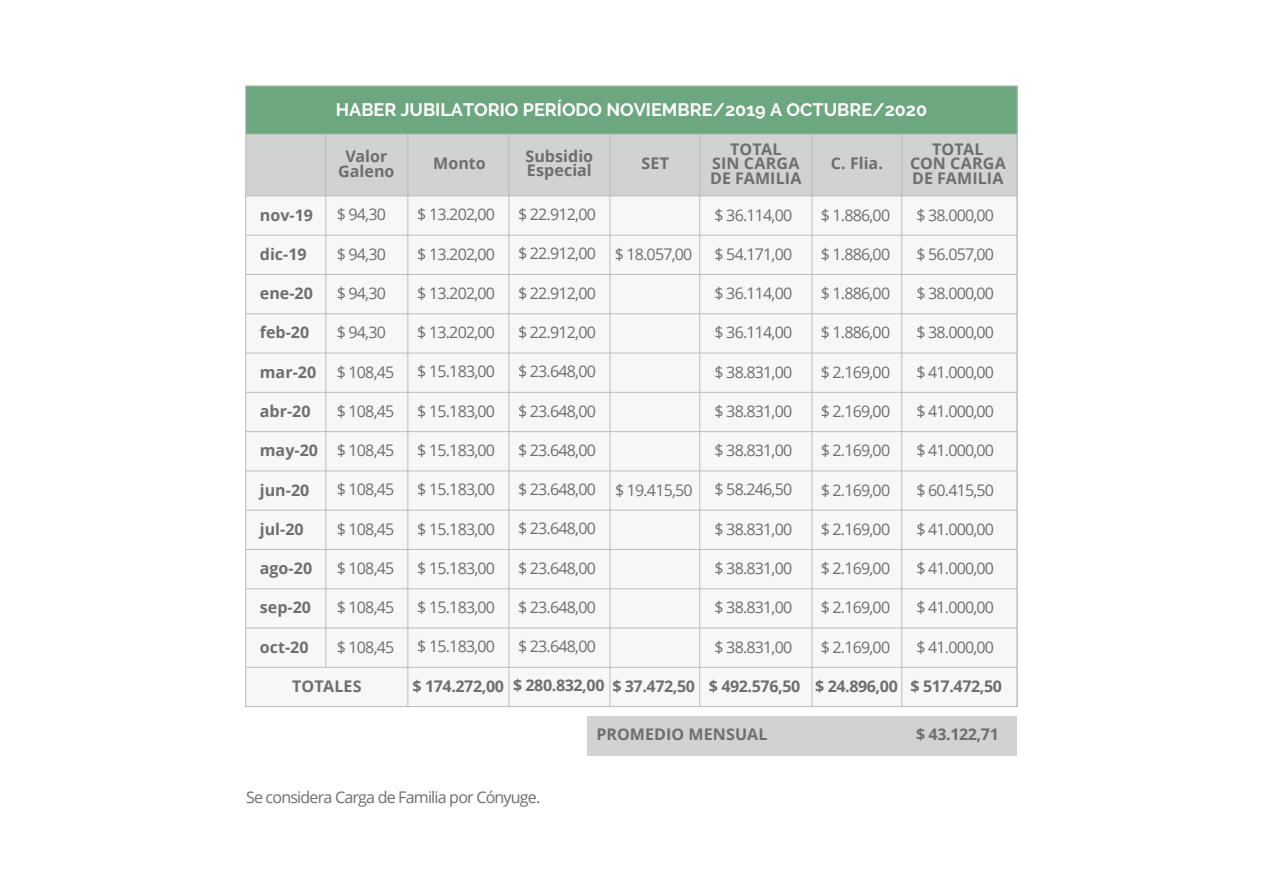
<style>
.page{position:relative;width:1263px;height:893px;background:#fff}
.page>*{position:absolute;margin:0;border:0;box-sizing:border-box;transform-origin:0 0}
.t1{font:700 18px "Raleway";color:#fff}
.t2{font:16.05px "Open Sans";letter-spacing:-.05em;color:#6d6e71}
.t3{font:700 16.05px "Open Sans";color:#6d6e71}
.t4{font:700 16.05px/14.5px "Open Sans";letter-spacing:.005em;color:#6d6e70;text-align:center}
</style>
<div class="page">
<div style="left:246px;top:86px;width:771px;height:48px;background:#6da77f"></div>
<div style="left:246px;top:134px;width:771px;height:62px;background:#d1d2d3"></div>
<div style="left:246px;top:196px;width:771px;height:39px;background:#f6f7f8"></div>
<div style="left:246px;top:274px;width:771px;height:40px;background:#f6f7f8"></div>
<div style="left:246px;top:353px;width:771px;height:39px;background:#f6f7f8"></div>
<div style="left:246px;top:432px;width:771px;height:39px;background:#f6f7f8"></div>
<div style="left:246px;top:471px;width:771px;height:39px;background:#f6f7f8"></div>
<div style="left:246px;top:510px;width:771px;height:39px;background:#f6f7f8"></div>
<div style="left:246px;top:549px;width:771px;height:40px;background:#f6f7f8"></div>
<div style="left:246px;top:589px;width:771px;height:39px;background:#f6f7f8"></div>
<div style="left:246px;top:628px;width:771px;height:39px;background:#f6f7f8"></div>
<div style="left:246px;top:667px;width:771px;height:40px;background:#f6f7f8"></div>
<div style="left:246px;top:235px;width:771px;height:39px;background:#f6f7f8"></div>
<div style="left:246px;top:314px;width:771px;height:39px;background:#f6f7f8"></div>
<div style="left:246px;top:392px;width:771px;height:40px;background:#f6f7f8"></div>
<hr style="left:246px;top:196px;width:771px;height:1px;background:#babcbe">
<hr style="left:246px;top:235px;width:771px;height:1px;background:#babcbe">
<hr style="left:246px;top:274px;width:771px;height:1px;background:#babcbe">
<hr style="left:246px;top:313px;width:771px;height:1px;background:#babcbe">
<hr style="left:246px;top:353px;width:771px;height:1px;background:#babcbe">
<hr style="left:246px;top:392px;width:771px;height:1px;background:#babcbe">
<hr style="left:246px;top:431px;width:771px;height:1px;background:#babcbe">
<hr style="left:246px;top:470px;width:771px;height:1px;background:#babcbe">
<hr style="left:246px;top:510px;width:771px;height:1px;background:#babcbe">
<hr style="left:246px;top:549px;width:771px;height:1px;background:#babcbe">
<hr style="left:246px;top:588px;width:771px;height:1px;background:#babcbe">
<hr style="left:246px;top:628px;width:771px;height:1px;background:#babcbe">
<hr style="left:246px;top:667px;width:771px;height:1px;background:#babcbe">
<hr style="left:246px;top:134px;width:771px;height:1px;background:#babcbe">
<hr style="left:325px;top:134px;width:1px;height:533px;background:#babcbe">
<hr style="left:407px;top:134px;width:1px;height:573px;background:#babcbe">
<hr style="left:508px;top:134px;width:1px;height:573px;background:#babcbe">
<hr style="left:609px;top:134px;width:1px;height:573px;background:#babcbe">
<hr style="left:699px;top:134px;width:1px;height:573px;background:#babcbe">
<hr style="left:811px;top:134px;width:1px;height:573px;background:#babcbe">
<div style="left:587px;top:716px;width:430px;height:40px;background:#d1d2d4"></div>
<hr style="left:901px;top:134px;width:1px;height:573px;background:#babcbe">
<hr style="left:1017px;top:134px;width:1px;height:573px;background:#babcbe">
<p class="t1" style="left:336px;top:100px;width:593px">HABER JUBILATORIO PERÍODO NOVIEMBRE/2019 A OCTUBRE/2020</p>
<p class="t3" style="left:260px;top:203px;width:55px">nov-19</p>
<p class="t3" style="left:260px;top:243px;width:48px">dic-19</p>
<p class="t3" style="left:260px;top:282px;width:55px">ene-20</p>
<p class="t3" style="left:260px;top:321px;width:51px">feb-20</p>
<p class="t3" style="left:260px;top:361px;width:58px">mar-20</p>
<p class="t3" style="left:260px;top:400px;width:52px">abr-20</p>
<p class="t3" style="left:260px;top:439px;width:60px">may-20</p>
<p class="t3" style="left:260px;top:478px;width:51px">jun-20</p>
<p class="t3" style="left:260px;top:518px;width:45px">jul-20</p>
<p class="t3" style="left:260px;top:557px;width:54px">ago-20</p>
<p class="t3" style="left:260px;top:596px;width:53px">sep-20</p>
<p class="t3" style="left:260px;top:636px;width:50px">oct-20</p>
<p class="t4" style="left:338px;top:149px;width:58px">Valor<br>Galeno</p>
<p class="t2" style="left:337px;top:204px;width:51px">$ 94,30</p>
<p class="t2" style="left:337px;top:243px;width:51px">$ 94,30</p>
<p class="t2" style="left:337px;top:282px;width:51px">$ 94,30</p>
<p class="t2" style="left:337px;top:321px;width:51px">$ 94,30</p>
<p class="t2" style="left:337px;top:361px;width:59px">$ 108,45</p>
<p class="t2" style="left:337px;top:400px;width:59px">$ 108,45</p>
<p class="t2" style="left:337px;top:439px;width:59px">$ 108,45</p>
<p class="t2" style="left:337px;top:479px;width:59px">$ 108,45</p>
<p class="t2" style="left:337px;top:518px;width:59px">$ 108,45</p>
<p class="t2" style="left:337px;top:557px;width:59px">$ 108,45</p>
<p class="t2" style="left:337px;top:596px;width:59px">$ 108,45</p>
<p class="t2" style="left:337px;top:636px;width:59px">$ 108,45</p>
<p class="t4" style="left:292px;top:678px;width:71px">TOTALES</p>
<p class="t4" style="left:433px;top:156px;width:54px">Monto</p>
<p class="t2" style="left:417px;top:203px;width:79px">$ 13.202,00</p>
<p class="t2" style="left:417px;top:243px;width:79px">$ 13.202,00</p>
<p class="t2" style="left:417px;top:282px;width:79px">$ 13.202,00</p>
<p class="t2" style="left:417px;top:321px;width:79px">$ 13.202,00</p>
<p class="t2" style="left:417px;top:361px;width:79px">$ 15.183,00</p>
<p class="t2" style="left:417px;top:400px;width:79px">$ 15.183,00</p>
<p class="t2" style="left:417px;top:439px;width:79px">$ 15.183,00</p>
<p class="t2" style="left:417px;top:478px;width:79px">$ 15.183,00</p>
<p class="t2" style="left:417px;top:518px;width:79px">$ 15.183,00</p>
<p class="t2" style="left:417px;top:557px;width:79px">$ 15.183,00</p>
<p class="t2" style="left:417px;top:596px;width:79px">$ 15.183,00</p>
<p class="t2" style="left:417px;top:636px;width:79px">$ 15.183,00</p>
<p class="t3" style="left:412px;top:674px;width:93px">$ 174.272,00</p>
<p class="t4" style="left:710px;top:141px;width:93px">TOTAL<br>SIN CARGA<br>DE FAMILIA</p>
<p class="t4" style="left:910px;top:141px;width:97px">TOTAL<br>CON CARGA<br>DE FAMILIA</p>
<p class="t4" style="left:525px;top:148px;width:69px;text-align:left">Subsidio<br>Especial</p>
<p class="t2" style="left:518px;top:203px;width:79px">$ 22.912,00</p>
<p class="t2" style="left:518px;top:243px;width:79px">$ 22.912,00</p>
<p class="t2" style="left:518px;top:282px;width:79px">$ 22.912,00</p>
<p class="t2" style="left:518px;top:321px;width:79px">$ 22.912,00</p>
<p class="t2" style="left:518px;top:360px;width:79px">$ 23.648,00</p>
<p class="t2" style="left:518px;top:400px;width:79px">$ 23.648,00</p>
<p class="t2" style="left:518px;top:439px;width:79px">$ 23.648,00</p>
<p class="t2" style="left:518px;top:478px;width:79px">$ 23.648,00</p>
<p class="t2" style="left:518px;top:518px;width:79px">$ 23.648,00</p>
<p class="t2" style="left:518px;top:557px;width:79px">$ 23.648,00</p>
<p class="t2" style="left:518px;top:596px;width:79px">$ 23.648,00</p>
<p class="t2" style="left:518px;top:635px;width:79px">$ 23.648,00</p>
<p class="t3" style="left:513px;top:674px;width:93px">$ 280.832,00</p>
<p class="t4" style="left:831px;top:156px;width:54px">C. Flia.</p>
<p class="t2" style="left:821px;top:204px;width:71px">$ 1.886,00</p>
<p class="t2" style="left:821px;top:243px;width:71px">$ 1.886,00</p>
<p class="t2" style="left:821px;top:282px;width:71px">$ 1.886,00</p>
<p class="t2" style="left:821px;top:322px;width:71px">$ 1.886,00</p>
<p class="t2" style="left:821px;top:361px;width:71px">$ 2.169,00</p>
<p class="t2" style="left:821px;top:400px;width:71px">$ 2.169,00</p>
<p class="t2" style="left:821px;top:439px;width:71px">$ 2.169,00</p>
<p class="t2" style="left:821px;top:479px;width:71px">$ 2.169,00</p>
<p class="t2" style="left:821px;top:518px;width:71px">$ 2.169,00</p>
<p class="t2" style="left:821px;top:557px;width:71px">$ 2.169,00</p>
<p class="t2" style="left:821px;top:597px;width:71px">$ 2.169,00</p>
<p class="t2" style="left:821px;top:636px;width:71px">$ 2.169,00</p>
<p class="t3" style="left:815px;top:675px;width:84px">$ 24.896,00</p>
<p class="t4" style="left:641px;top:156px;width:29px">SET</p>
<p class="t2" style="left:714px;top:204px;width:79px">$ 36.114,00</p>
<p class="t2" style="left:714px;top:243px;width:79px">$ 54.171,00</p>
<p class="t2" style="left:714px;top:282px;width:79px">$ 36.114,00</p>
<p class="t2" style="left:714px;top:322px;width:79px">$ 36.114,00</p>
<p class="t2" style="left:714px;top:361px;width:79px">$ 38.831,00</p>
<p class="t2" style="left:714px;top:400px;width:79px">$ 38.831,00</p>
<p class="t2" style="left:714px;top:439px;width:79px">$ 38.831,00</p>
<p class="t2" style="left:714px;top:479px;width:79px">$ 58.246,50</p>
<p class="t2" style="left:714px;top:518px;width:79px">$ 38.831,00</p>
<p class="t2" style="left:714px;top:557px;width:79px">$ 38.831,00</p>
<p class="t2" style="left:714px;top:596px;width:79px">$ 38.831,00</p>
<p class="t2" style="left:714px;top:636px;width:79px">$ 38.831,00</p>
<p class="t3" style="left:709px;top:675px;width:93px">$ 492.576,50</p>
<p class="t2" style="left:916px;top:204px;width:79px">$ 38.000,00</p>
<p class="t2" style="left:916px;top:243px;width:79px">$ 56.057,00</p>
<p class="t2" style="left:916px;top:282px;width:79px">$ 38.000,00</p>
<p class="t2" style="left:916px;top:322px;width:79px">$ 38.000,00</p>
<p class="t2" style="left:916px;top:361px;width:79px">$ 41.000,00</p>
<p class="t2" style="left:916px;top:400px;width:79px">$ 41.000,00</p>
<p class="t2" style="left:916px;top:439px;width:79px">$ 41.000,00</p>
<p class="t2" style="left:916px;top:479px;width:79px">$ 60.415,50</p>
<p class="t2" style="left:916px;top:518px;width:79px">$ 41.000,00</p>
<p class="t2" style="left:916px;top:557px;width:79px">$ 41.000,00</p>
<p class="t2" style="left:916px;top:597px;width:79px">$ 41.000,00</p>
<p class="t2" style="left:916px;top:636px;width:79px">$ 41.000,00</p>
<p class="t3" style="left:910px;top:675px;width:93px">$ 517.472,50</p>
<p class="t2" style="left:615px;top:243px;width:79px">$ 18.057,00</p>
<p class="t2" style="left:615px;top:479px;width:79px">$ 19.415,50</p>
<p class="t3" style="left:612px;top:675px;width:84px">$ 37.472,50</p>
<p class="t4" style="left:596px;top:727px;width:173px">PROMEDIO MENSUAL</p>
<p class="t3" style="left:916px;top:723px;width:84px">$ 43.122,71</p>
<p class="t2" style="left:246px;top:786px;width:296px">Se considera Carga de Familia por Cónyuge.</p>
</div>
